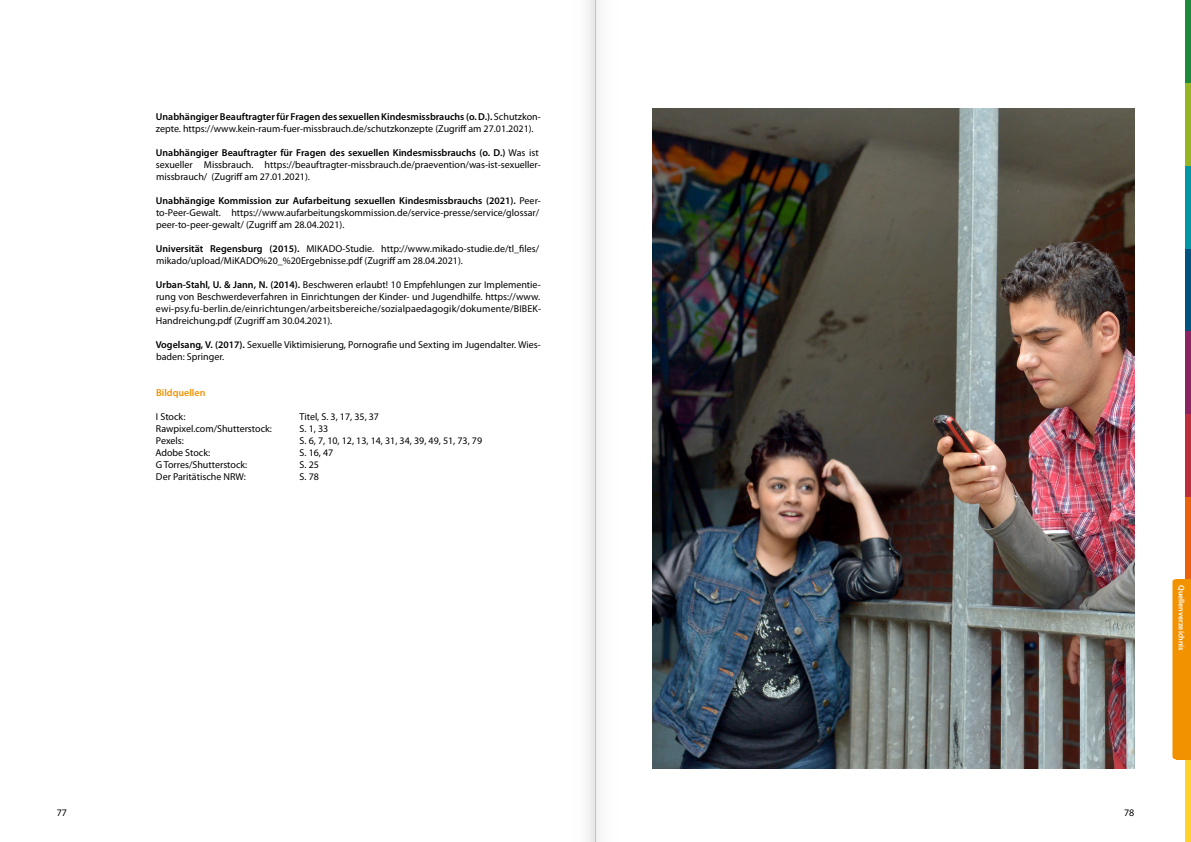
<style>
.page{position:relative;width:1191px;height:842px;background:#fff}
.page>*{position:absolute;margin:0;border:0;box-sizing:border-box;transform-origin:0 0}
.t1{font:10px/12px "Myriad Pro";color:#000}
.t2{font:600 10px "Myriad Pro";color:#f39200}
.t3{font:600 8px "Myriad Pro";color:#fff}
.s1{font-weight:600}
</style>
<div class="page">
<div style="left:1185px;top:757px;width:6px;height:85px;background:#ffd32a"></div>
<div style="left:1185px;top:494px;width:6px;height:88px;background:#eb600a"></div>
<div style="left:1185px;top:411px;width:6px;height:85px;background:#bb2d3d"></div>
<div style="left:1185px;top:329px;width:6px;height:85px;background:#8c2464"></div>
<div style="left:1185px;top:246px;width:6px;height:85px;background:#00537e"></div>
<div style="left:1185px;top:163px;width:6px;height:85px;background:#0095a5"></div>
<div style="left:1185px;top:80px;width:6px;height:85px;background:#96b522"></div>
<div style="left:1172px;top:579px;width:19px;height:180px;background:#f39200;border-radius:3px"></div>
<div style="left:1185px;top:0;width:6px;height:83px;background:#1d893a"></div>
<img style="left:652px;top:108px;width:482px;height:660px">
<hr style="left:595px;top:0;width:1px;height:842px;background:#ededed">
<p class="t1" style="left:156px;top:110px;width:386px"><span class="s1">Unabhängiger Beauftragter für Fragen des sexuellen Kindesmissbrauchs (o. D.).</span> Schutzkon&shy;zepte. https://www.kein-raum-fuer-missbrauch.de/schutzkonzepte (Zugriff am 27.01.2021).</p>
<p class="t1" style="left:156px;top:146px;width:387px"><span class="s1">Unabhängiger Beauftragter für Fragen des sexuellen Kindesmissbrauchs (o. D.)</span> Was ist sexueller Missbrauch. https://beauftragter-missbrauch.de/praevention/was-ist-sexueller&shy;missbrauch/ (Zugriff am 27.01.2021).</p>
<p class="t1" style="left:156px;top:194px;width:386px"><span class="s1">Unabhängige Kommission zur Aufarbeitung sexuellen Kindesmissbrauchs (2021).</span> Peer&shy;to-Peer-Gewalt. https://www.aufarbeitungskommission.de/service-presse/service/glossar/ peer-to-peer-gewalt/ (Zugriff am 28.04.2021).</p>
<p class="t1" style="left:156px;top:242px;width:385px"><span class="s1">Universität Regensburg (2015).</span> MIKADO-Studie. http://www.mikado-studie.de/tl_files/ mikado/upload/MiKADO%20_%20Ergebnisse.pdf (Zugriff am 28.04.2021).</p>
<p class="t1" style="left:156px;top:278px;width:387px;text-align:justify"><span class="s1">Urban-Stahl, U. &amp; Jann, N. (2014).</span> Beschweren erlaubt! 10 Empfehlungen zur Implementie&shy;rung von Beschwerdeverfahren in Einrichtungen der Kinder- und Jugendhilfe. https://www. ewi-psy.fu-berlin.de/einrichtungen/arbeitsbereiche/sozialpaedagogik/dokumente/BIBEK-Handreichung.pdf (Zugriff am 30.04.2021).</p>
<p class="t1" style="left:156px;top:338px;width:387px"><span class="s1">Vogelsang, V. (2017).</span> Sexuelle Viktimisierung, Pornografie und Sexting im Jugendalter. Wies&shy;baden: Springer.</p>
<p class="t2" style="left:156px;top:386px;width:51px">Bildquellen</p>
<p class="t1" style="left:156px;top:410px;width:31px">I Stock:</p>
<p class="t1" style="left:299px;top:410px;width:81px">Titel, S. 3, 17, 35, 37</p>
<p class="t1" style="left:156px;top:422px;width:117px">Rawpixel.com/Shutterstock:</p>
<p class="t1" style="left:299px;top:422px;width:30px">S. 1, 33</p>
<p class="t1" style="left:156px;top:434px;width:29px">Pexels:</p>
<p class="t1" style="left:299px;top:434px;width:184px">S. 6, 7, 10, 12, 13, 14, 31, 34, 39, 49, 51, 73, 79</p>
<p class="t1" style="left:155px;top:446px;width:56px">Adobe Stock:</p>
<p class="t1" style="left:299px;top:446px;width:35px">S. 16, 47</p>
<p class="t1" style="left:156px;top:458px;width:93px">G Torres/Shutterstock:</p>
<p class="t1" style="left:299px;top:458px;width:21px">S. 25</p>
<p class="t1" style="left:156px;top:470px;width:91px">Der Paritätische NRW:</p>
<p class="t1" style="left:299px;top:470px;width:21px">S. 78</p>
<p class="t3" style="left:1186px;top:585px;width:67px;rotate:90deg">Quellenverzeichnis</p>
<p class="t1" style="left:57px;top:806px;width:12px">77</p>
<p class="t1" style="left:1124px;top:806px;width:12px">78</p>
</div>
